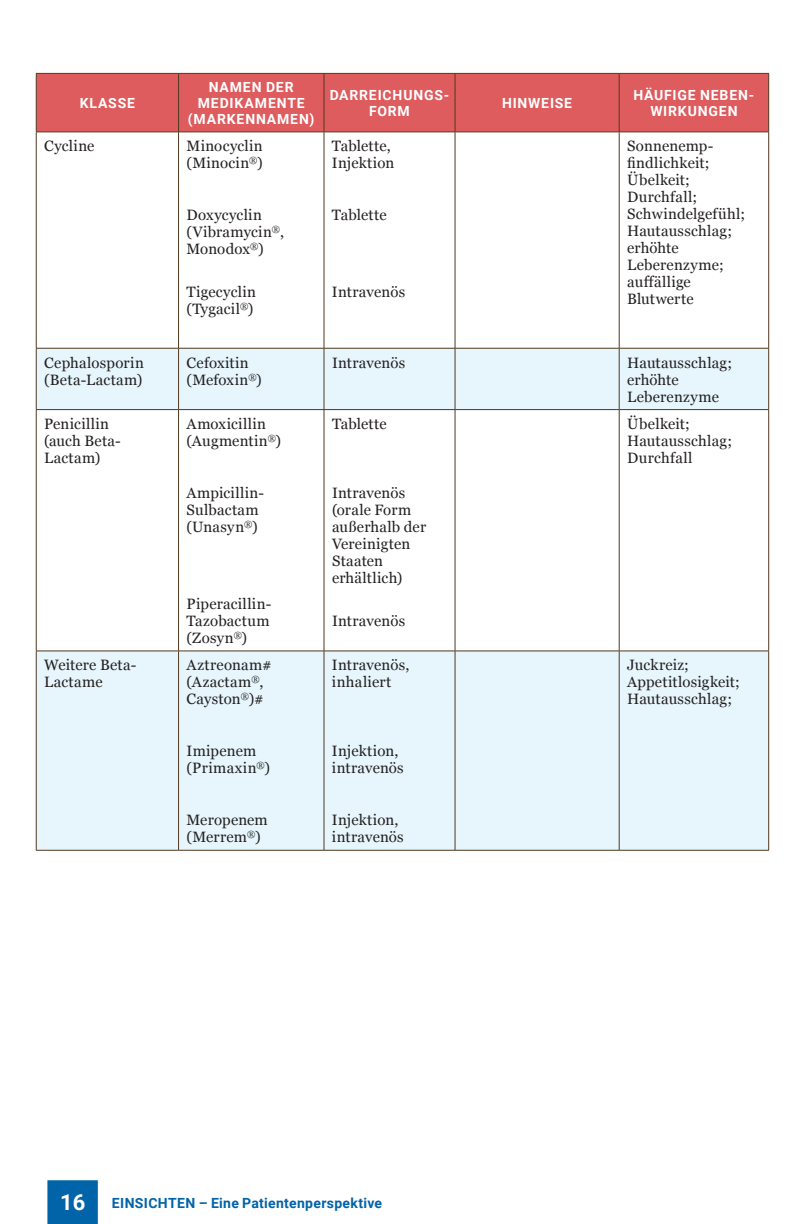
<style>
.page{position:relative;width:792px;height:1224px;background:#fff}
.page>*{position:absolute;margin:0;border:0;box-sizing:border-box;transform-origin:0 0}
.t1{font:15px/17px "Georgia";letter-spacing:.015em;color:#231f20}
.t2{font:700 14px/16px "Roboto";letter-spacing:.06em;color:#fff;text-align:center}
.t3{font:700 14px "Roboto";letter-spacing:.02em;color:#0163a8}
.s1{font-size:22px;color:#fff}
</style>
<div class="page">
<div style="left:47px;top:1180px;width:51px;height:44px;background:#0163a8"></div>
<div style="left:37px;top:74px;width:731px;height:58px;background:#de5b5e"></div>
<svg style="left:37px;top:349px;width:731px;height:501px;fill:#e6f6fc"></svg>
<hr style="left:36px;top:132px;width:1px;height:216px;background:#503921">
<hr style="left:178px;top:132px;width:1px;height:216px;background:#503921">
<hr style="left:324px;top:132px;width:1px;height:216px;background:#503921">
<hr style="left:455px;top:132px;width:1px;height:216px;background:#503921">
<hr style="left:619px;top:132px;width:1px;height:216px;background:#503921">
<hr style="left:768px;top:132px;width:1px;height:216px;background:#503921">
<hr style="left:36px;top:348px;width:143px;height:1px;background:#503921">
<hr style="left:36px;top:348px;width:1px;height:61px;background:#503921">
<hr style="left:179px;top:348px;width:145px;height:1px;background:#503921">
<hr style="left:178px;top:348px;width:1px;height:61px;background:#503921">
<hr style="left:324px;top:348px;width:131px;height:1px;background:#503921">
<hr style="left:324px;top:348px;width:1px;height:61px;background:#503921">
<hr style="left:455px;top:348px;width:164px;height:1px;background:#503921">
<hr style="left:455px;top:348px;width:1px;height:61px;background:#503921">
<hr style="left:619px;top:348px;width:150px;height:1px;background:#503921">
<hr style="left:619px;top:348px;width:1px;height:61px;background:#503921">
<hr style="left:768px;top:348px;width:1px;height:61px;background:#503921">
<hr style="left:36px;top:409px;width:143px;height:1px;background:#503921">
<hr style="left:36px;top:410px;width:1px;height:241px;background:#503921">
<hr style="left:179px;top:409px;width:145px;height:1px;background:#503921">
<hr style="left:178px;top:410px;width:1px;height:241px;background:#503921">
<hr style="left:324px;top:409px;width:131px;height:1px;background:#503921">
<hr style="left:324px;top:410px;width:1px;height:241px;background:#503921">
<hr style="left:455px;top:409px;width:164px;height:1px;background:#503921">
<hr style="left:455px;top:410px;width:1px;height:241px;background:#503921">
<hr style="left:619px;top:409px;width:150px;height:1px;background:#503921">
<hr style="left:619px;top:410px;width:1px;height:241px;background:#503921">
<hr style="left:768px;top:410px;width:1px;height:241px;background:#503921">
<hr style="left:36px;top:651px;width:143px;height:1px;background:#503921">
<hr style="left:36px;top:651px;width:1px;height:199px;background:#503921">
<hr style="left:179px;top:651px;width:145px;height:1px;background:#503921">
<hr style="left:178px;top:651px;width:1px;height:199px;background:#503921">
<hr style="left:324px;top:651px;width:131px;height:1px;background:#503921">
<hr style="left:324px;top:651px;width:1px;height:199px;background:#503921">
<hr style="left:455px;top:651px;width:164px;height:1px;background:#503921">
<hr style="left:455px;top:651px;width:1px;height:199px;background:#503921">
<hr style="left:619px;top:651px;width:150px;height:1px;background:#503921">
<hr style="left:619px;top:651px;width:1px;height:199px;background:#503921">
<hr style="left:768px;top:651px;width:1px;height:199px;background:#503921">
<hr style="left:36px;top:850px;width:143px;height:1px;background:#503921">
<hr style="left:179px;top:850px;width:145px;height:1px;background:#503921">
<hr style="left:324px;top:850px;width:131px;height:1px;background:#503921">
<hr style="left:455px;top:850px;width:164px;height:1px;background:#503921">
<hr style="left:619px;top:850px;width:150px;height:1px;background:#503921">
<hr style="left:36px;top:73px;width:143px;height:1px;background:#503921">
<hr style="left:36px;top:74px;width:1px;height:58px;background:#503921">
<hr style="left:179px;top:73px;width:145px;height:1px;background:#503921">
<hr style="left:178px;top:74px;width:1px;height:58px;background:#503921">
<hr style="left:324px;top:73px;width:131px;height:1px;background:#503921">
<hr style="left:324px;top:74px;width:1px;height:58px;background:#503921">
<hr style="left:455px;top:73px;width:164px;height:1px;background:#503921">
<hr style="left:455px;top:74px;width:1px;height:58px;background:#503921">
<hr style="left:619px;top:73px;width:150px;height:1px;background:#503921">
<hr style="left:619px;top:74px;width:1px;height:58px;background:#503921">
<hr style="left:768px;top:74px;width:1px;height:58px;background:#503921">
<hr style="left:36px;top:132px;width:143px;height:1px;background:#503921">
<hr style="left:179px;top:132px;width:145px;height:1px;background:#503921">
<hr style="left:324px;top:132px;width:131px;height:1px;background:#503921">
<hr style="left:455px;top:132px;width:164px;height:1px;background:#503921">
<hr style="left:619px;top:132px;width:150px;height:1px;background:#503921">
<p class="t2" style="left:80px;top:94px;width:57px">KLASSE</p>
<p class="t2" style="left:188px;top:78px;width:128px">NAMEN DER<br>MEDIKAMENTE (MARKENNAMEN)</p>
<p class="t2" style="left:330px;top:86px;width:121px">DARREICHUNGS-<br>FORM</p>
<p class="t2" style="left:502px;top:94px;width:72px">HINWEISE</p>
<p class="t2" style="left:634px;top:86px;width:122px">HÄUFIGE NEBEN-<br>WIRKUNGEN</p>
<p class="t1" style="left:44px;top:137px;width:52px">Cycline</p>
<p class="t1" style="left:187px;top:137px;width:78px">Minocyclin (Minocin<sup>®</sup>)</p>
<p class="t1" style="left:187px;top:206px;width:99px">Doxycyclin (Vibramycin<sup>®</sup>,<br>Monodox<sup>®</sup>)</p>
<p class="t1" style="left:187px;top:283px;width:71px">Tigecyclin (Tygacil<sup>®</sup>)</p>
<p class="t1" style="left:332px;top:137px;width:64px">Tablette,<br>Injektion</p>
<p class="t1" style="left:332px;top:206px;width:56px">Tablette</p>
<p class="t1" style="left:332px;top:283px;width:75px">Intravenös</p>
<p class="t1" style="left:627px;top:137px;width:120px">Sonnenemp&shy;findlichkeit;<br>Übelkeit;<br>Durchfall;<br>Schwindelgefühl;<br>Hautausschlag; erhöhte<br>Leberenzyme; auffällige<br>Blutwerte</p>
<p class="t1" style="left:44px;top:353px;width:101px">Cephalosporin (Beta-Lactam)</p>
<p class="t1" style="left:187px;top:353px;width:77px">Cefoxitin (Mefoxin<sup>®</sup>)</p>
<p class="t1" style="left:332px;top:353px;width:75px">Intravenös</p>
<p class="t1" style="left:627px;top:353px;width:106px">Hautausschlag; erhöhte<br>Leberenzyme</p>
<p class="t1" style="left:44px;top:415px;width:78px">Penicillin (auch Beta-<br>Lactam)</p>
<p class="t1" style="left:187px;top:415px;width:96px">Amoxicillin (Augmentin<sup>®</sup>)</p>
<p class="t1" style="left:187px;top:484px;width:79px">Ampicillin-<br>Sulbactam (Unasyn<sup>®</sup>)</p>
<p class="t1" style="left:627px;top:415px;width:106px">Übelkeit;<br>Hautausschlag;<br>Durchfall</p>
<p class="t1" style="left:332px;top:415px;width:56px">Tablette</p>
<p class="t1" style="left:332px;top:484px;width:96px">Intravenös (orale Form außerhalb der<br>Vereinigten<br>Staaten erhältlich)</p>
<p class="t1" style="left:332px;top:612px;width:75px">Intravenös</p>
<p class="t1" style="left:187px;top:595px;width:86px;text-align:justify">Piperacillin-Tazobactum (Zosyn<sup>®</sup>)</p>
<p class="t1" style="left:44px;top:656px;width:94px">Weitere Beta-<br>Lactame</p>
<p class="t1" style="left:187px;top:656px;width:87px">Aztreonam# (Azactam<sup>®</sup>,<br>Cayston<sup>®</sup>)#</p>
<p class="t1" style="left:187px;top:742px;width:85px">Imipenem (Primaxin<sup>®</sup>)</p>
<p class="t1" style="left:187px;top:811px;width:83px">Meropenem (Merrem<sup>®</sup>)</p>
<p class="t1" style="left:332px;top:656px;width:79px">Intravenös, inhaliert</p>
<p class="t1" style="left:332px;top:742px;width:73px">Injektion, intravenös</p>
<p class="t1" style="left:332px;top:811px;width:73px">Injektion, intravenös</p>
<p class="t3" style="left:60px;top:1193px;width:323px"><span class="s1">16</span> EINSICHTEN – Eine Patientenperspektive</p>
<p class="t1" style="left:627px;top:656px;width:114px">Juckreiz;<br>Appetitlosigkeit;<br>Hautausschlag;</p>
</div>
